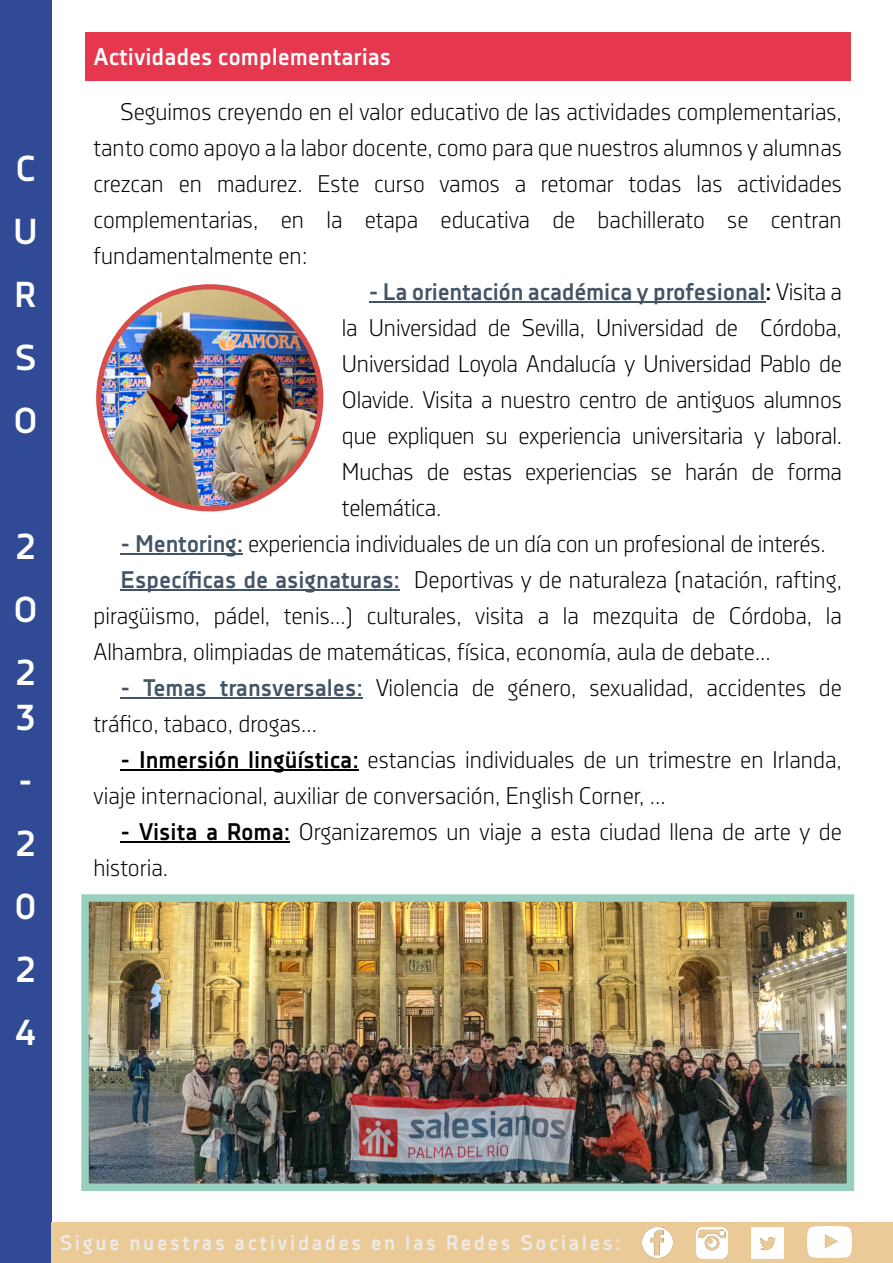
<style>
.page{position:relative;width:893px;height:1263px;background:#fff}
.page>*{position:absolute;margin:0;border:0;box-sizing:border-box;transform-origin:0 0}
.t1{font:700 36px/63px "Decima Nova Pro";color:#fff;text-align:justify}
.t2{font:24px/36px "Decima Nova Pro Lt";color:#000}
.t3{font:700 24px "Decima Nova Pro";letter-spacing:-.01em;color:#435464}
.t4{font:700 24px "Decima Nova Pro";color:#fff}
.t5{font:700 21px "Decima Nova Pro";letter-spacing:.12em;color:#ebebeb}
.s1{color:#000}
.s2{font-family:"Decima Nova Pro Lt";font-weight:400;color:#000}
.s3{font-family:"Decima Nova Pro";font-weight:700;color:#435464}
.s4{font-family:"Decima Nova Pro";font-weight:700}
</style>
<div class="page">
<div style="left:0;top:0;width:51px;height:1263px;background:#304a95"></div>
<div style="left:51px;top:1223px;width:842px;height:40px;background:#eaca96"></div>
<img style="left:642px;top:1227px;width:30px;height:30px">
<img style="left:696px;top:1227px;width:32px;height:31px">
<img style="left:752px;top:1227px;width:31px;height:31px">
<img style="left:807px;top:1226px;width:45px;height:31px">
<hr style="left:369px;top:301px;width:396px;height:1px;background:#435464">
<hr style="left:121px;top:553px;width:122px;height:1px;background:#435464">
<hr style="left:121px;top:589px;width:279px;height:1px;background:#435464">
<hr style="left:121px;top:697px;width:242px;height:1px;background:#435464">
<hr style="left:121px;top:769px;width:238px;height:1px;background:#000">
<hr style="left:121px;top:841px;width:169px;height:1px;background:#000">
<div style="left:85px;top:32px;width:765px;height:49px;background:#e5384e"></div>
<img style="left:99px;top:287px;width:222px;height:222px;border-radius:50%">
<div style="left:96px;top:284px;width:227px;height:227px;border:5px solid #d94d4a;border-radius:50%"></div>
<img style="left:90px;top:903px;width:755px;height:279px">
<div style="left:81px;top:894px;width:773px;height:297px;border:8px solid #98cfbe"></div>
<h1 class="t1" style="left:13px;top:140px;width:26px">C U R S O</h1>
<h1 class="t1" style="left:14px;top:518px;width:26px">2<br>O 2</h1>
<h1 class="t1" style="left:15px;top:689px;width:22px">3 - 2<br>0<br>2<br>4</h1>
<p class="t4" style="left:94px;top:47px;width:299px">Actividades complementarias</p>
<p class="t2" style="left:94px;top:95px;width:750px;text-align:justify;text-indent:27px">Seguimos creyendo en el valor educativo de las actividades complementarias, tanto como apoyo a la labor docente, como para que nuestros alumnos y alumnas crezcan en madurez. Este curso vamos a retomar todas las actividades complementarias, en la etapa educativa de bachillerato se centran fundamentalmente en:</p>
<p class="t3" style="left:369px;top:281px;width:474px">- La orientación académica y profesional<span class="s1">:</span> <span class="s2">Visita a</span></p>
<p class="t2" style="left:342px;top:311px;width:501px;text-align:justify">la Universidad de Sevilla, Universidad de Córdoba, Universidad Loyola Andalucía y Universidad Pablo de Olavide. Visita a nuestro centro de antiguos alumnos que expliquen su experiencia universitaria y laboral.<br>Muchas de estas experiencias se harán de forma telemática.</p>
<p class="t2" style="left:121px;top:527px;width:707px"><span class="s3">- Mentoring:</span> experiencia individuales de un día con un profesional de interés.</p>
<p class="t2" style="left:121px;top:563px;width:723px"><span class="s3">Específicas de asignaturas:</span> Deportivas y de naturaleza (natación, rafting,</p>
<p class="t2" style="left:94px;top:599px;width:750px">piragüismo, pádel, tenis…) culturales, visita a la mezquita de Córdoba, la</p>
<p class="t2" style="left:94px;top:635px;width:679px">Alhambra, olimpiadas de matemáticas, física, economía, aula de debate...</p>
<p class="t2" style="left:94px;top:671px;width:750px;text-indent:27px"><span class="s3">- Temas transversales:</span> Violencia de género, sexualidad, accidentes de tráfico, tabaco, drogas…</p>
<p class="t2" style="left:94px;top:743px;width:750px;text-indent:27px"><span class="s4">- Inmersión lingüística:</span> estancias individuales de un trimestre en Irlanda, viaje internacional, auxiliar de conversación, English Corner, ...</p>
<p class="t2" style="left:94px;top:815px;width:750px;text-indent:27px"><span class="s4">- Visita a Roma:</span> Organizaremos un viaje a esta ciudad llena de arte y de historia.</p>
<p class="t5" style="left:60px;top:1234px;width:563px">Sigue nuestras actividades en las Redes Sociales:</p>
</div>
